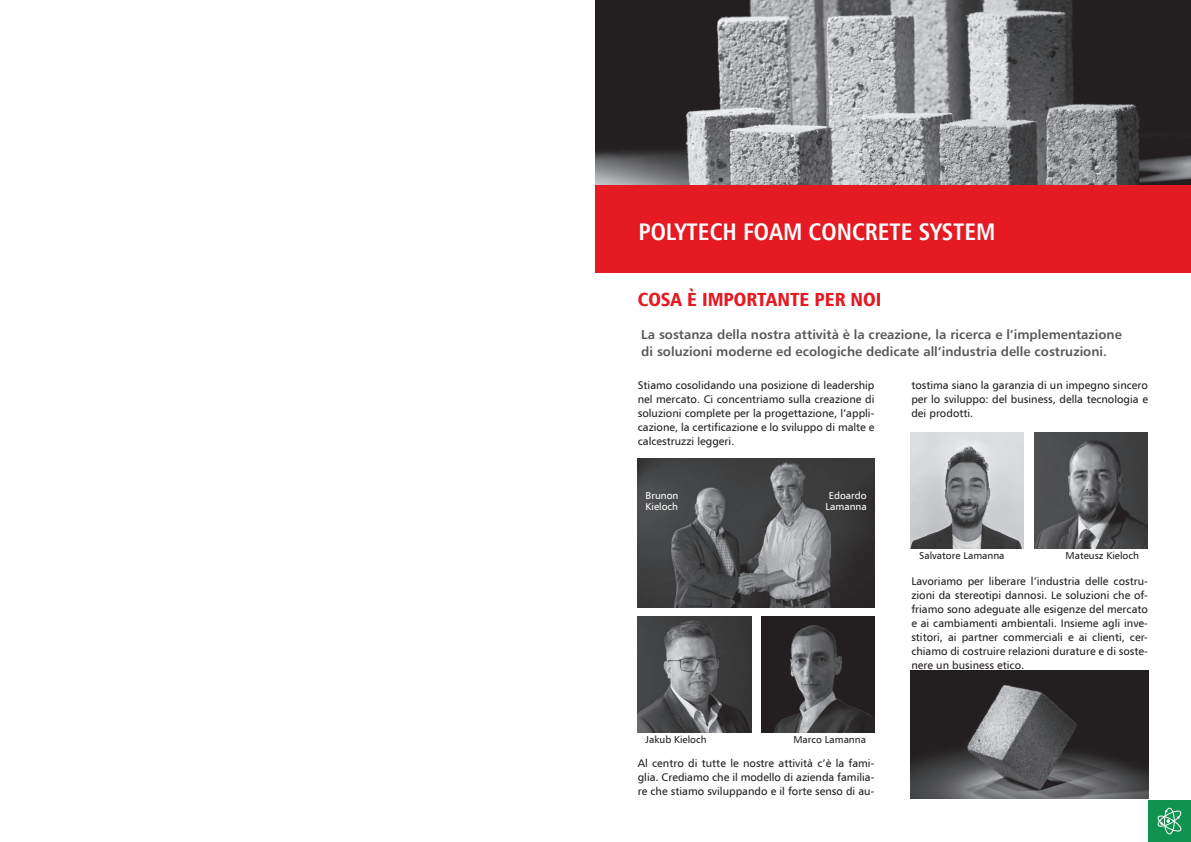
<style>
.page{position:relative;width:1191px;height:842px;background:#fff}
.page>*{position:absolute;margin:0;border:0;box-sizing:border-box;transform-origin:0 0}
.t1{font:24px "Humnst 777 Cn EU Bold";color:#fff}
.t2{font:19px "Humnst 777 Blk Cn EU Normal";color:#e51a23}
.t3{font:13px "Humnst 777 EU Bold";color:#57585a}
.t4{font:11px/14px "Humnst 777 EU Normal";color:#231f20;text-align:justify}
.t5{font:10px "Humnst 777 EU Normal";color:#231f20}
.t6{font:10px "Humnst 777 EU Normal";color:#fff}
</style>
<div class="page">
<img style="left:595px;top:0;width:596px;height:186px">
<div style="left:595px;top:186px;width:596px;height:87px;background:#e51a23"></div>
<div style="left:1148px;top:800px;width:43px;height:42px;background:#10934f"></div>
<div style="left:1164px;top:808px;width:10px;height:26px;border:1px solid #fff;border-radius:50%"></div>
<svg style="left:1157px;top:810px;width:24px;height:22px"></svg>
<img style="left:910px;top:670px;width:238px;height:129px">
<img style="left:638px;top:459px;width:236px;height:149px">
<img style="left:638px;top:616px;width:113px;height:116px">
<div style="left:761px;top:616px;width:113px;height:116px;background:#231f20"></div>
<img style="left:774px;top:626px;width:98px;height:106px">
<img style="left:910px;top:433px;width:114px;height:116px">
<img style="left:1034px;top:433px;width:113px;height:116px">
<p class="t1" style="left:638px;top:216px;width:358px">POLYTECH FOAM CONCRETE SYSTEM</p>
<p class="t2" style="left:638px;top:288px;width:245px">COSA È IMPORTANTE PER NOI</p>
<p class="t3" style="left:641px;top:326px;width:482px">La sostanza della nostra attività è la creazione, la ricerca e l’implementazione</p>
<p class="t3" style="left:641px;top:343px;width:467px">di soluzioni moderne ed ecologiche dedicate all’industria delle costruzioni.</p>
<p class="t4" style="left:638px;top:378px;width:238px">Stiamo cosolidando una posizione di leadership nel mercato. Ci concentriamo sulla creazione di soluzioni complete per la progettazione, l’appli&shy;cazione, la certificazione e lo sviluppo di malte e calcestruzzi leggeri.</p>
<p class="t6" style="left:645px;top:489px;width:34px">Brunon</p>
<p class="t6" style="left:645px;top:500px;width:34px">Kieloch</p>
<p class="t6" style="left:828px;top:489px;width:39px">Edoardo</p>
<p class="t6" style="left:825px;top:500px;width:43px">Lamanna</p>
<p class="t5" style="left:645px;top:733px;width:63px">Jakub Kieloch</p>
<p class="t5" style="left:793px;top:733px;width:74px">Marco Lamanna</p>
<p class="t4" style="left:638px;top:756px;width:238px">Al centro di tutte le nostre attività c’è la fami&shy;glia. Crediamo che il modello di azienda familia&shy;re che stiamo sviluppando e il forte senso di au-</p>
<p class="t4" style="left:911px;top:378px;width:238px">tostima siano la garanzia di un impegno sincero per lo sviluppo: del business, della tecnologia e dei prodotti.</p>
<p class="t5" style="left:919px;top:550px;width:87px">Salvatore Lamanna</p>
<p class="t5" style="left:1065px;top:550px;width:75px">Mateusz Kieloch</p>
<p class="t4" style="left:911px;top:574px;width:238px">Lavoriamo per liberare l’industria delle costru&shy;zioni da stereotipi dannosi. Le soluzioni che of&shy;friamo sono adeguate alle esigenze del mercato e ai cambiamenti ambientali. Insieme agli inve&shy;stitori, ai partner commerciali e ai clienti, cer&shy;chiamo di costruire relazioni durature e di soste&shy;nere un business etico.</p>
</div>
